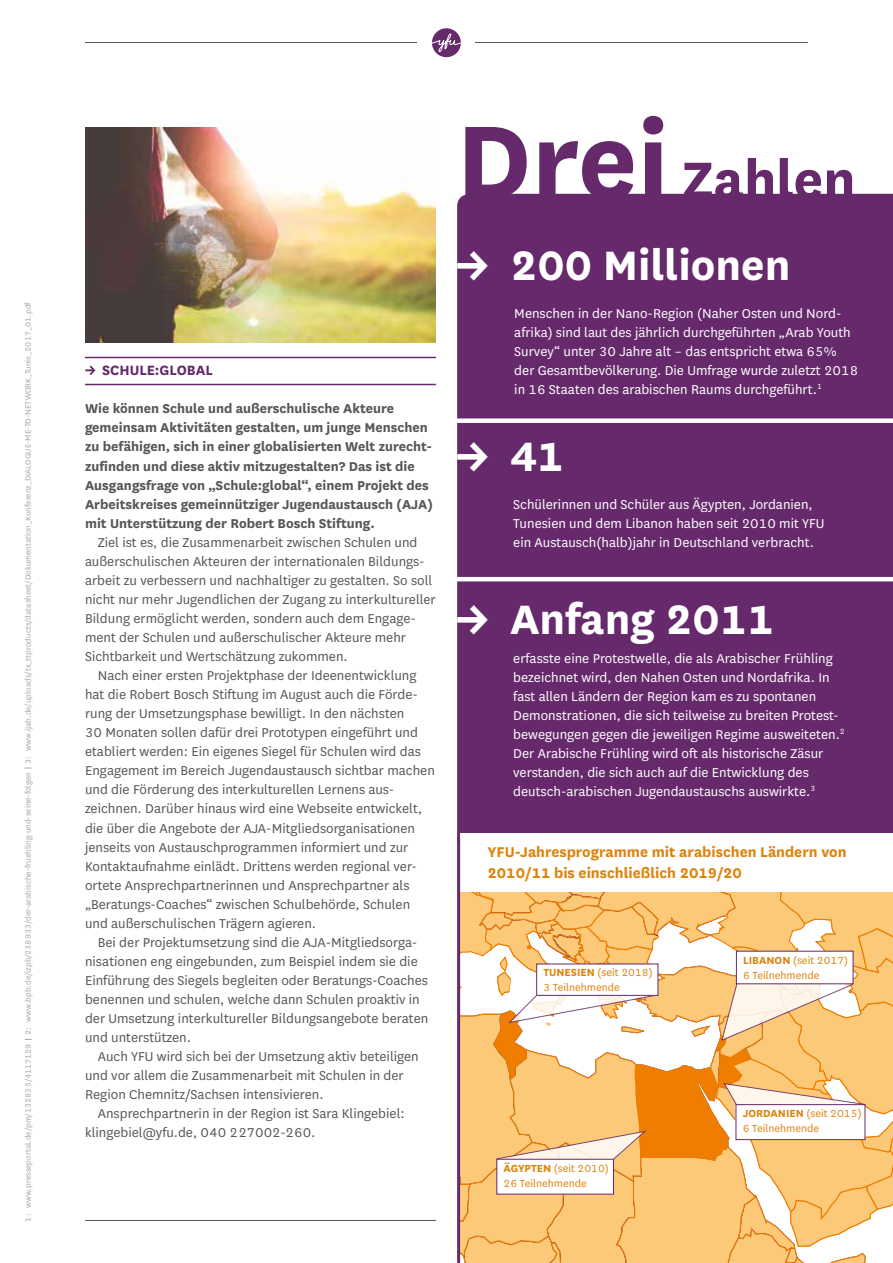
<style>
.page{position:relative;width:893px;height:1263px;background:#fff}
.page>*{position:absolute;margin:0;border:0;box-sizing:border-box;transform-origin:0 0}
.t1{font:700 60.75px "National";color:#66296b}
.t2{font:700 48px "National";color:#fff}
.t3{font:700 16.5px/20.5px "National";color:#dd830b}
.t4{font:700 15.75px "National";color:#66296b}
.t5{font:15px/19px "National";color:#575756}
.t6{font:15px/19px "National";color:#fff}
.t7{font:700 15px/19px "National";color:#575756}
.t8{font:12px/15px "National";color:#dd830b}
.t9{font:9px "National";color:#a8a8a7}
.s1{font-size:121.5px}
.s2{font-weight:700}
</style>
<div class="page">
<div style="left:457px;top:194px;width:436px;height:644px;background:#66296b"></div>
<hr style="left:85px;top:42px;width:723px;height:1px;background:#575756">
<div style="left:418px;top:14px;width:57px;height:57px;background:#fff"></div>
<div style="left:432px;top:28px;width:29px;height:29px;background:#66296b;border-radius:50%"></div>
<svg style="left:432px;top:33px;width:29px;height:20px"></svg>
<svg style="left:460px;top:828px;width:433px;height:435px"></svg>
<div style="left:497px;top:1159px;width:116px;height:35px;background:#fff"></div>
<div style="left:496px;top:1159px;width:118px;height:35px;border:1px solid #66296b"></div>
<div style="left:460px;top:832px;width:433px;height:59px;background:#fff"></div>
<hr style="left:457px;top:838px;width:3px;height:425px;background:#66296b">
<img style="left:85px;top:128px;width:351px;height:215px">
<hr style="left:85px;top:1220px;width:351px;height:1px;background:#575756">
<hr style="left:85px;top:357px;width:351px;height:1px;background:#66296b">
<hr style="left:85px;top:384px;width:351px;height:1px;background:#66296b">
<div style="left:456px;top:418px;width:437px;height:5px;background:#fff"></div>
<hr style="left:456px;top:577px;width:437px;height:4px;background:#fff">
<p class="t9" style="left:22px;top:1221px;width:921px;rotate:-90deg">1: www.presseportal.de/pm/132825/4117129 2: www.bpb.de/izpb/238933/der-arabische-fruehling-und-seine-folgen 3: www.ijab.de/uploads/tx_ttproducts/datasheet/Dokumentation_Konferenz_DIALOGUE-ME-TO-NETWORK_Tunis_2017_01.pdf</p>
<p class="t4" style="left:85px;top:359px;width:129px">→ SCHULE:GLOBAL</p>
<p class="t7" style="left:85px;top:398px;width:349px">Wie können Schule und außerschulische Akteure gemeinsam Aktivitäten gestalten, um junge Menschen zu befähigen, sich in einer globalisierten Welt zurecht&shy;zufinden und diese aktiv mitzugestalten? Das ist die Ausgangsfrage von „Schule:global“, einem Projekt des Arbeitskreises gemeinnütziger Jugendaustausch (AJA) mit Unterstützung der Robert Bosch Stiftung.</p>
<p class="t5" style="left:85px;top:532px;width:352px;text-indent:13px">Ziel ist es, die Zusammenarbeit zwischen Schulen und außerschulischen Akteuren der internationalen Bildungs&shy;arbeit zu verbessern und nachhaltiger zu gestalten. So soll nicht nur mehr Jugendlichen der Zugang zu interkultureller Bildung ermöglicht werden, sondern auch dem Engage&shy;ment der Schulen und außerschulischer Akteure mehr Sichtbarkeit und Wertschätzung zukommen.</p>
<p class="t5" style="left:85px;top:665px;width:351px;text-indent:13px">Nach einer ersten Projektphase der Ideenentwicklung hat die Robert Bosch Stiftung im August auch die Förde&shy;rung der Umsetzungsphase bewilligt. In den nächsten<br>30 Monaten sollen dafür drei Prototypen eingeführt und etabliert werden: Ein eigenes Siegel für Schulen wird das Engagement im Bereich Jugendaustausch sichtbar machen und die Förderung des interkulturellen Lernens aus&shy;zeichnen. Darüber hinaus wird eine Webseite entwickelt, die über die Angebote der AJA-Mitgliedsorganisationen jenseits von Austauschprogrammen informiert und zur Kontaktaufnahme einlädt. Drittens werden regional ver&shy;ortete Ansprechpartnerinnen und Ansprechpartner als „Beratungs-Coaches“ zwischen Schulbehörde, Schulen und außerschulischen Trägern agieren.</p>
<p class="t5" style="left:85px;top:932px;width:345px;text-indent:13px">Bei der Projektumsetzung sind die AJA-Mitgliedsorga&shy;nisationen eng eingebunden, zum Beispiel indem sie die Einführung des Siegels begleiten oder Beratungs-Coaches benennen und schulen, welche dann Schulen proaktiv in der Umsetzung interkultureller Bildungsangebote beraten und unterstützen.</p>
<p class="t5" style="left:85px;top:1046px;width:335px;text-indent:13px">Auch YFU wird sich bei der Umsetzung aktiv beteiligen und vor allem die Zusammenarbeit mit Schulen in der<br>Region Chemnitz/Sachsen intensivieren.</p>
<p class="t5" style="left:85px;top:1103px;width:321px;text-indent:13px">Ansprechpartnerin in der Region ist Sara Klingebiel: klingebiel@yfu.de, 040 227002-260.</p>
<h1 class="t1" style="left:456px;top:137px;width:401px"><span class="s1">Drei</span> Zahlen</h1>
<h2 class="t2" style="left:456px;top:231px;width:336px">→ 200 Millionen</h2>
<p class="t6" style="left:514px;top:303px;width:345px">Menschen in der Nano-Region (Naher Osten und Nord&shy;afrika) sind laut des jährlich durchgeführten „Arab Youth Survey“ unter 30 Jahre alt – das entspricht etwa 65% der Gesamtbevölkerung. Die Umfrage wurde zuletzt 2018 in 16 Staaten des arabischen Raums durchgeführt.<sup>1</sup></p>
<h2 class="t2" style="left:456px;top:422px;width:109px">→ 41</h2>
<p class="t6" style="left:513px;top:494px;width:313px">Schülerinnen und Schüler aus Ägypten, Jordanien,<br>Tunesien und dem Libanon haben seit 2010 mit YFU ein Austausch(halb)jahr in Deutschland verbracht.</p>
<h2 class="t2" style="left:456px;top:586px;width:320px">→ Anfang 2011</h2>
<p class="t6" style="left:513px;top:648px;width:333px">erfasste eine Protestwelle, die als Arabischer Frühling bezeichnet wird, den Nahen Osten und Nordafrika. In fast allen Ländern der Region kam es zu spontanen Demonstrationen, die sich teilweise zu breiten Protest&shy;bewegungen gegen die jeweiligen Regime ausweiteten.<sup>2<br></sup>Der Arabische Frühling wird oft als historische Zäsur verstanden, die sich auch auf die Entwicklung des deutsch-arabischen Jugendaustauschs auswirkte.<sup>3</sup></p>
<p class="t3" style="left:487px;top:840px;width:361px">YFU-Jahresprogramme mit arabischen Ländern von<br>2010/11 bis einschließlich 2019/20</p>
<p class="t8" style="left:543px;top:965px;width:111px"><span class="s2">TUNESIEN</span> (seit 2018)<br>3 Teilnehmende</p>
<p class="t8" style="left:504px;top:1160px;width:107px"><span class="s2">ÄGYPTEN</span> (seit 2010)<br>26 Teilnehmende</p>
<p class="t8" style="left:743px;top:952px;width:107px"><span class="s2">LIBANON</span> (seit 2017)<br>6 Teilnehmende</p>
<p class="t8" style="left:743px;top:1105px;width:121px"><span class="s2">JORDANIEN</span> (seit 2015)<br>6 Teilnehmende</p>
</div>
